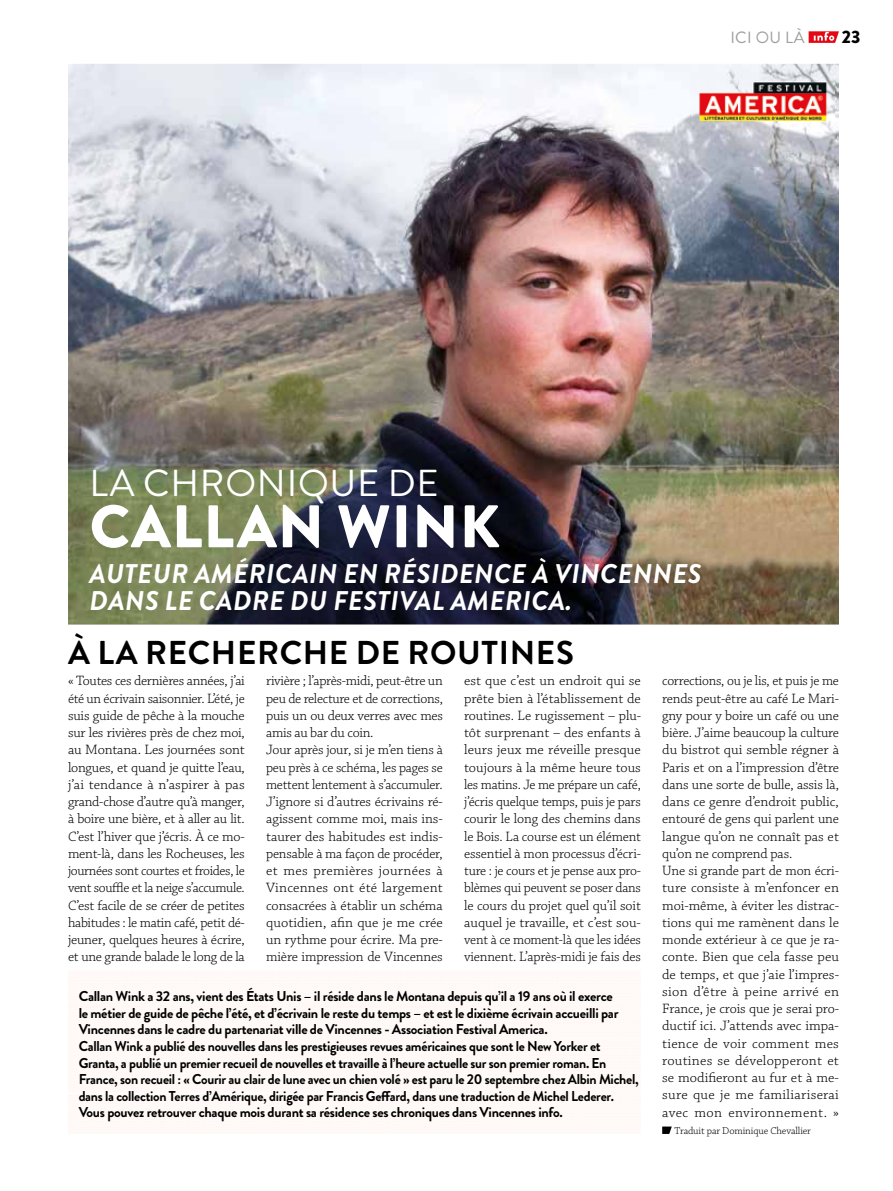
<style>
.page{position:relative;width:893px;height:1191px;background:#fff}
.page>*{position:absolute;margin:0;border:0;box-sizing:border-box;transform-origin:0 0}
.t1{font:900 60px "Brandon Grotesque";letter-spacing:.015em;color:#fff}
.t2{font:37.5px "Brandon Grotesque";letter-spacing:.02em;color:#fff}
.t3{font:700 33px "Brandon Grotesque";letter-spacing:.02em;color:#000}
.t4{font:italic 700 27px/27px "Brandon Grotesque";letter-spacing:.02em;color:#fff}
.t5{font:900 18px "Brandon Grotesque";color:#000}
.t6{font:16.35px "Brandon Grotesque";letter-spacing:.02em;color:#9d9d9c}
.t7{font:300 14.25px/17.2px "Chaparral Pro";letter-spacing:-.005em;color:#000;text-align:justify}
.t8{font:700 14.25px/16.5px "Brandon Grotesque";letter-spacing:-.02em;color:#000}
.t9{font:300 10.5px "Chaparral Pro";letter-spacing:-.01em;color:#000}
</style>
<div class="page">
<svg style="left:662px;top:1126px;width:10px;height:8px"></svg>
<img style="left:68px;top:64px;width:771px;height:560px">
<img style="left:691px;top:81px;width:143px;height:39px">
<svg style="left:809px;top:31px;width:30px;height:12px"></svg>
<p class="t6" style="left:730px;top:26px;width:76px">ICI OU LÀ</p>
<p class="t5" style="left:842px;top:24px;width:20px">23</p>
<h2 class="t2" style="left:90px;top:457px;width:351px">LA CHRONIQUE DE</h2>
<h1 class="t1" style="left:90px;top:484px;width:412px">CALLAN WINK</h1>
<h3 class="t4" style="left:89px;top:560px;width:614px">AUTEUR AMÉRICAIN EN RÉSIDENCE À VINCENNES<br>DANS LE CADRE DU FESTIVAL AMERICA.</h3>
<h3 class="t3" style="left:68px;top:629px;width:507px">À LA RECHERCHE DE ROUTINES</h3>
<p class="t7" style="left:68px;top:673px;width:178px">« Toutes ces dernières années, j’ai été un écrivain saisonnier. L’été, je suis guide de pêche à la mouche sur les rivières près de chez moi, au Montana. Les journées sont longues, et quand je quitte l’eau, j’ai tendance à n’aspirer à pas grand-chose d’autre qu’à manger, à boire une bière, et à aller au lit.<br>C’est l’hiver que j’écris. À ce mo&shy;ment-là, dans les Rocheuses, les journées sont courtes et froides, le vent souffle et la neige s’accumule.<br>C’est facile de se créer de petites habitudes : le matin café, petit dé&shy;jeuner, quelques heures à écrire, et une grande balade le long de la</p>
<p class="t7" style="left:266px;top:673px;width:178px;text-align:left">rivière ; l’après-midi, peut-être un peu de relecture et de corrections, puis un ou deux verres avec mes amis au bar du coin.<br>Jour après jour, si je m’en tiens à peu près à ce schéma, les pages se mettent lentement à s’accumuler.<br>J’ignore si d’autres écrivains ré&shy;agissent comme moi, mais ins&shy;taurer des habitudes est indis&shy;pensable à ma façon de procéder, et mes premières journées à<br>Vincennes ont été largement consacrées à établir un schéma quotidien, afin que je me crée un rythme pour écrire. Ma pre&shy;mière impression de Vincennes</p>
<p class="t7" style="left:464px;top:673px;width:178px">est que c’est un endroit qui se prête bien à l’établissement de routines. Le rugissement – plu&shy;tôt surprenant – des enfants à leurs jeux me réveille presque toujours à la même heure tous les matins. Je me prépare un café, j’écris quelque temps, puis je pars courir le long des chemins dans le Bois. La course est un élément essentiel à mon processus d’écri&shy;ture : je cours et je pense aux pro&shy;blèmes qui peuvent se poser dans le cours du projet quel qu’il soit auquel je travaille, et c’est sou&shy;vent à ce moment-là que les idées viennent. L’après-midi je fais des</p>
<p class="t7" style="left:662px;top:673px;width:178px;text-align:left">corrections, ou je lis, et puis je me rends peut-être au café Le Mari&shy;gny pour y boire un café ou une bière. J’aime beaucoup la culture du bistrot qui semble régner à<br>Paris et on a l’impression d’être dans une sorte de bulle, assis là, dans ce genre d’endroit public, entouré de gens qui parlent une langue qu’on ne connaît pas et qu’on ne comprend pas.<br>Une si grande part de mon écri&shy;ture consiste à m’enfoncer en moi-même, à éviter les distrac&shy;tions qui me ramènent dans le monde extérieur à ce que je ra&shy;conte. Bien que cela fasse peu de temps, et que j’aie l’impres&shy;sion d’être à peine arrivé en<br>France, je crois que je serai pro&shy;ductif ici. J’attends avec impa&shy;tience de voir comment mes routines se développeront et se modifieront au fur et à me&shy;sure que je me familiariserai avec mon environnement. »</p>
<p class="t9" style="left:675px;top:1124px;width:138px">Traduit par Dominique Chevallier</p>
<p class="t8" style="left:79px;top:988px;width:562px">Callan Wink a 32 ans, vient des États Unis – il réside dans le Montana depuis qu’il a 19 ans où il exerce<br>le métier de guide de pêche l’été, et d’écrivain le reste du temps – et est le dixième écrivain accueilli par Vincennes dans le cadre du partenariat ville de Vincennes - Association Festival America.<br>Callan Wink a publié des nouvelles dans les prestigieuses revues américaines que sont le New Yorker et Granta, a publié un premier recueil de nouvelles et travaille à l’heure actuelle sur son premier roman. En France, son recueil : « Courir au clair de lune avec un chien volé » est paru le 20 septembre chez Albin Michel, dans la collection Terres d’Amérique, dirigée par Francis Geffard, dans une traduction de Michel Lederer.<br>Vous pouvez retrouver chaque mois durant sa résidence ses chroniques dans Vincennes info.</p>
</div>
